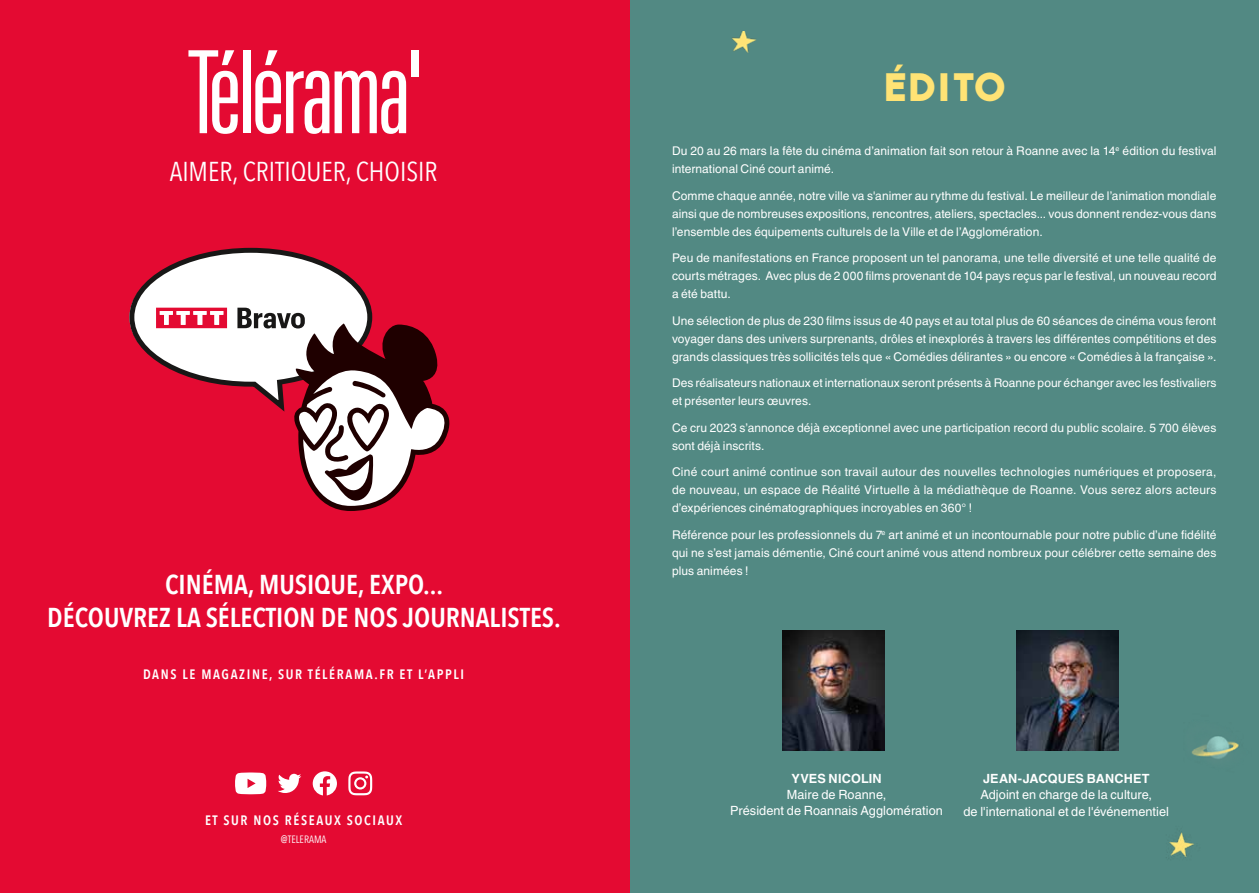
<style>
.page{position:relative;width:1259px;height:893px;background:#fff}
.page>*{position:absolute;margin:0;border:0;box-sizing:border-box;transform-origin:0 0}
.t1{font:900 39px "Biko";letter-spacing:.04em;color:#ffe375}
.t2{font:600 27.3px/32.7px "Avenir Next Condensed";color:#fff;text-align:center}
.t3{font:27.3px "Avenir Next Condensed";color:#fff}
.t4{font:600 13.65px "Avenir Next Condensed";letter-spacing:.12em;color:#fff}
.t5{font:12.75px/16.4px "Helvetica LT Std";letter-spacing:.005em;color:#fff;text-align:center}
.t6{font:700 12.75px "Helvetica LT Std";letter-spacing:.01em;color:#fff}
.t7{font:12px/18px "Helvetica LT Std";letter-spacing:.005em;color:#fff;text-align:justify}
.t8{font:10.65px "Avenir Next Condensed";color:#fff}
</style>
<div class="page">
<div style="left:627px;top:0;width:632px;height:893px;background:#528983"></div>
<img style="left:782px;top:630px;width:102px;height:120px">
<img style="left:1017px;top:630px;width:102px;height:120px">
<img style="left:1103px;top:696px;width:136px;height:162px">
<img style="left:732px;top:31px;width:25px;height:22px">
<div style="left:0;top:0;width:629px;height:893px;background:#e40a32"></div>
<svg style="left:129px;top:247px;width:321px;height:264px"></svg>
<svg style="left:235px;top:772px;width:31px;height:22px"></svg>
<svg style="left:348px;top:771px;width:24px;height:24px"></svg>
<svg style="left:278px;top:774px;width:23px;height:19px"></svg>
<svg style="left:313px;top:771px;width:24px;height:24px"></svg>
<div style="left:243px;top:50px;width:7px;height:83px;background:#fff"></div>
<div style="left:411px;top:50px;width:8px;height:27px;background:#fff"></div>
<svg style="left:188px;top:50px;width:50px;height:84px"></svg>
<svg style="left:265px;top:50px;width:12px;height:15px"></svg>
<svg style="left:255px;top:71px;width:151px;height:63px"></svg>
<h2 class="t3" style="left:170px;top:149px;width:269px">AIMER, CRITIQUER, CHOISIR</h2>
<h2 class="t2" style="left:47px;top:568px;width:515px">CINÉMA, MUSIQUE, EXPO...<br>DÉCOUVREZ LA SÉLECTION DE NOS JOURNALISTES.</h2>
<p class="t4" style="left:143px;top:663px;width:322px">DANS LE MAGAZINE, SUR TÉLÉRAMA.FR ET L’APPLI</p>
<p class="t4" style="left:205px;top:808px;width:199px">ET SUR NOS RÉSEAUX SOCIAUX</p>
<p class="t8" style="left:281px;top:830px;width:47px">@TELERAMA</p>
<h1 class="t1" style="left:882px;top:64px;width:124px">ÉDITO</h1>
<p class="t7" style="left:672px;top:142px;width:546px">Du 20 au 26 mars la fête du cinéma d’animation fait son retour à Roanne avec la 14<sup>e</sup> édition du festival international Ciné court animé.</p>
<p class="t7" style="left:672px;top:187px;width:546px">Comme chaque année, notre ville va s'animer au rythme du festival. Le meilleur de l’animation mondiale ainsi que de nombreuses expositions, rencontres, ateliers, spectacles... vous donnent rendez-vous dans l’ensemble des équipements culturels de la Ville et de l’Agglomération.</p>
<p class="t7" style="left:672px;top:249px;width:546px">Peu de manifestations en France proposent un tel panorama, une telle diversité et une telle qualité de courts métrages. Avec plus de 2 000 films provenant de 104 pays reçus par le festival, un nouveau record a été battu.</p>
<p class="t7" style="left:672px;top:312px;width:546px">Une sélection de plus de 230 films issus de 40 pays et au total plus de 60 séances de cinéma vous feront voyager dans des univers surprenants, drôles et inexplorés à travers les différentes compétitions et des grands classiques très sollicités tels que « Comédies délirantes » ou encore « Comédies à la française ».</p>
<p class="t7" style="left:672px;top:374px;width:546px">Des réalisateurs nationaux et internationaux seront présents à Roanne pour échanger avec les festivaliers et présenter leurs œuvres.</p>
<p class="t7" style="left:672px;top:419px;width:546px">Ce cru 2023 s’annonce déjà exceptionnel avec une participation record du public scolaire. 5 700 élèves sont déjà inscrits.</p>
<p class="t7" style="left:672px;top:463px;width:546px">Ciné court animé continue son travail autour des nouvelles technologies numériques et proposera, de nouveau, un espace de Réalité Virtuelle à la médiathèque de Roanne. Vous serez alors acteurs d’expériences cinématographiques incroyables en 360° !</p>
<p class="t7" style="left:672px;top:526px;width:546px">Référence pour les professionnels du 7<sup>e</sup> art animé et un incontournable pour notre public d’une fidélité qui ne s’est jamais démentie, Ciné court animé vous attend nombreux pour célébrer cette semaine des plus animées !</p>
<p class="t6" style="left:791px;top:770px;width:92px">YVES NICOLIN</p>
<p class="t5" style="left:730px;top:786px;width:214px">Maire de Roanne,<br>Président de Roannais Agglomération</p>
<p class="t6" style="left:983px;top:771px;width:168px">JEAN-JACQUES BANCHET</p>
<p class="t5" style="left:963px;top:787px;width:207px">Adjoint en charge de la culture,<br>de l'international et de l'événementiel</p>
</div>
